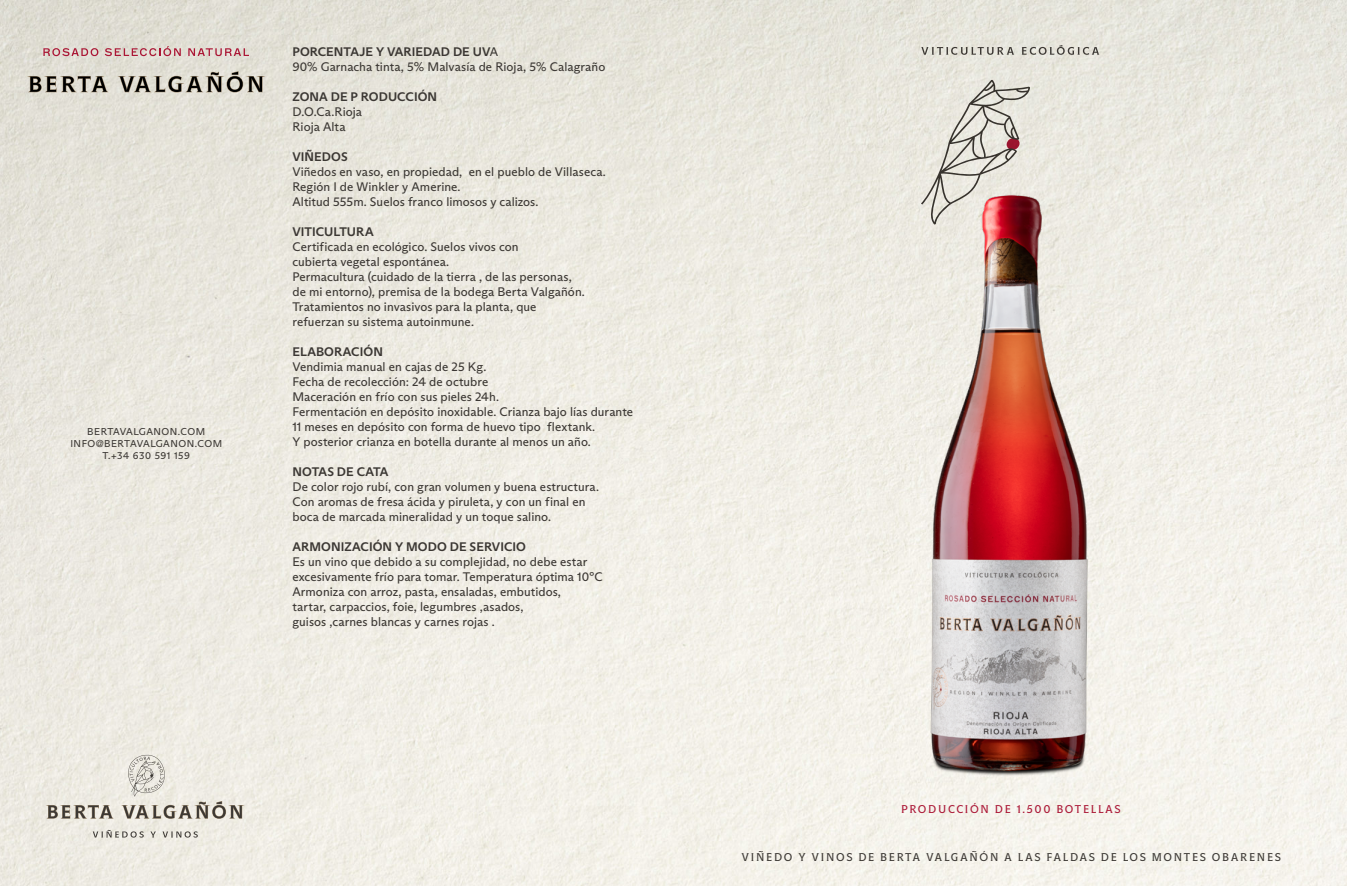
<style>
.page{position:relative;width:1347px;height:886px;background:#fff}
.page>*{position:absolute;margin:0;border:0;box-sizing:border-box;transform-origin:0 0}
.t1{font:12.5px/15px "ABC Arizona Sans Trial";letter-spacing:.005em;color:#3c3834}
.t2{font:700 12.5px "ABC Arizona Sans Trial";letter-spacing:.005em;color:#3c3834}
.t3{font:11.25px "Roman Grotesque TEST";letter-spacing:.15em;color:#3c3834}
.t4{font:11.25px "Roman Grotesque TEST";letter-spacing:.15em;color:#ab1736}
.t5{font:10px/12px "ABC Arizona Sans Trial";letter-spacing:.05em;color:#3c3834;text-align:center}
.s1{font-family:"Avenir"}
.s2{font-weight:700}
.s3{font-family:"Avenir LT Std";font-weight:500}
.s4{font-family:"ABC Arizona Sans Trial"}
</style>
<div class="page">
<img style="left:0;top:0;width:1346px;height:886px">
<svg style="left:27px;top:76px;width:82px;height:16px"></svg>
<svg style="left:117px;top:71px;width:148px;height:21px;background:#a29f95"></svg>
<svg style="left:921px;top:47px;width:93px;height:8px"></svg>
<svg style="left:1021px;top:45px;width:78px;height:10px"></svg>
<img style="left:805px;top:183px;width:411px;height:608px">
<svg style="left:921px;top:80px;width:109px;height:145px;background:#d2c5be"></svg>
<svg style="left:46px;top:805px;width:68px;height:13px"></svg>
<svg style="left:121px;top:754px;width:124px;height:65px;background:#dbd8cf"></svg>
<svg style="left:92px;top:830px;width:52px;height:7px"></svg>
<svg style="left:162px;top:831px;width:36px;height:6px"></svg>
<svg style="left:150px;top:831px;width:6px;height:6px"></svg>
<svg style="left:43px;top:48px;width:55px;height:8px"></svg>
<svg style="left:105px;top:46px;width:76px;height:10px"></svg>
<svg style="left:188px;top:48px;width:61px;height:8px"></svg>
<p class="t5" style="left:70px;top:425px;width:153px">BERTAVALGANON.COM<br>INFO<span class="s1">@</span>BERTAVALGANON.COM<br>T.+34 630 591 159</p>
<p class="t1" style="left:292px;top:44px;width:314px"><span class="s2">PORCENTAJE Y VARIEDAD DE UV</span>A<br>90<span class="s1">%</span> Garnacha tinta, 5<span class="s1">%</span> Malvasía de Rioja, 5<span class="s1">%</span> Calagraño</p>
<p class="t2" style="left:292px;top:89px;width:146px">ZONA DE P RODUCCIÓN</p>
<p class="t1" style="left:292px;top:104px;width:71px">D.O.Ca.Rioja<br>Rioja Alta</p>
<p class="t2" style="left:292px;top:149px;width:57px">VIÑEDOS</p>
<p class="t1" style="left:292px;top:164px;width:315px">Viñedos en vaso, en propiedad, en el pueblo de Villaseca.<br>Región I de Winkler y Amerine.<br>Altitud 555m. Suelos franco limosos y calizos.</p>
<p class="t2" style="left:292px;top:224px;width:83px">VITICULTURA</p>
<p class="t1" style="left:292px;top:239px;width:294px">Certificada en ecológico. Suelos vivos con<br>cubierta vegetal espontánea.<br>Permacultura (cuidado de la tierra , de las personas, de mi entorno), premisa de la bodega Berta Valgañón.<br>Tratamientos no invasivos para la planta, que refuerzan su sistema autoinmune.</p>
<p class="t2" style="left:292px;top:344px;width:92px">ELABORACIÓN</p>
<p class="t1" style="left:292px;top:359px;width:342px">Vendimia manual en cajas de 25 Kg.<br>Fecha de recolección: 24 de octubre<br>Maceración en frío con sus pieles 24h.<br>Fermentación en depósito inoxidable. Crianza bajo lías durante 11 meses en depósito con forma de huevo tipo flextank.<br>Y posterior crianza en botella durante al menos un año.</p>
<p class="t2" style="left:292px;top:464px;width:97px">NOTAS DE CATA</p>
<p class="t1" style="left:292px;top:479px;width:308px">De color rojo rubí, con gran volumen y buena estructura.<br>Con aromas de fresa ácida y piruleta, y con un final en boca de marcada mineralidad y un toque salino.</p>
<p class="t2" style="left:292px;top:539px;width:235px">ARMONIZACIÓN Y MODO DE SERVICIO</p>
<p class="t1" style="left:292px;top:554px;width:312px">Es un vino que debido a su complejidad, no debe estar excesivamente frío para tomar. Temperatura óptima 10<span class="s3">º</span>C Armoniza con arroz, pasta, ensaladas, embutidos,<br>tartar, carpaccios, foie, legumbres ,asados,<br>guisos ,carnes blancas y carnes rojas .</p>
<p class="t4" style="left:901px;top:804px;width:221px">PRODUCCI<span class="s4">Ó</span>N DE 1.500 BOTELLAS</p>
<p class="t3" style="left:741px;top:852px;width:541px">VINEDO Y VINOS DE BERTA VALGAN<span class="s4">Ó</span>N A LAS FALDAS DE LOS MONTES OBARENES</p>
</div>
